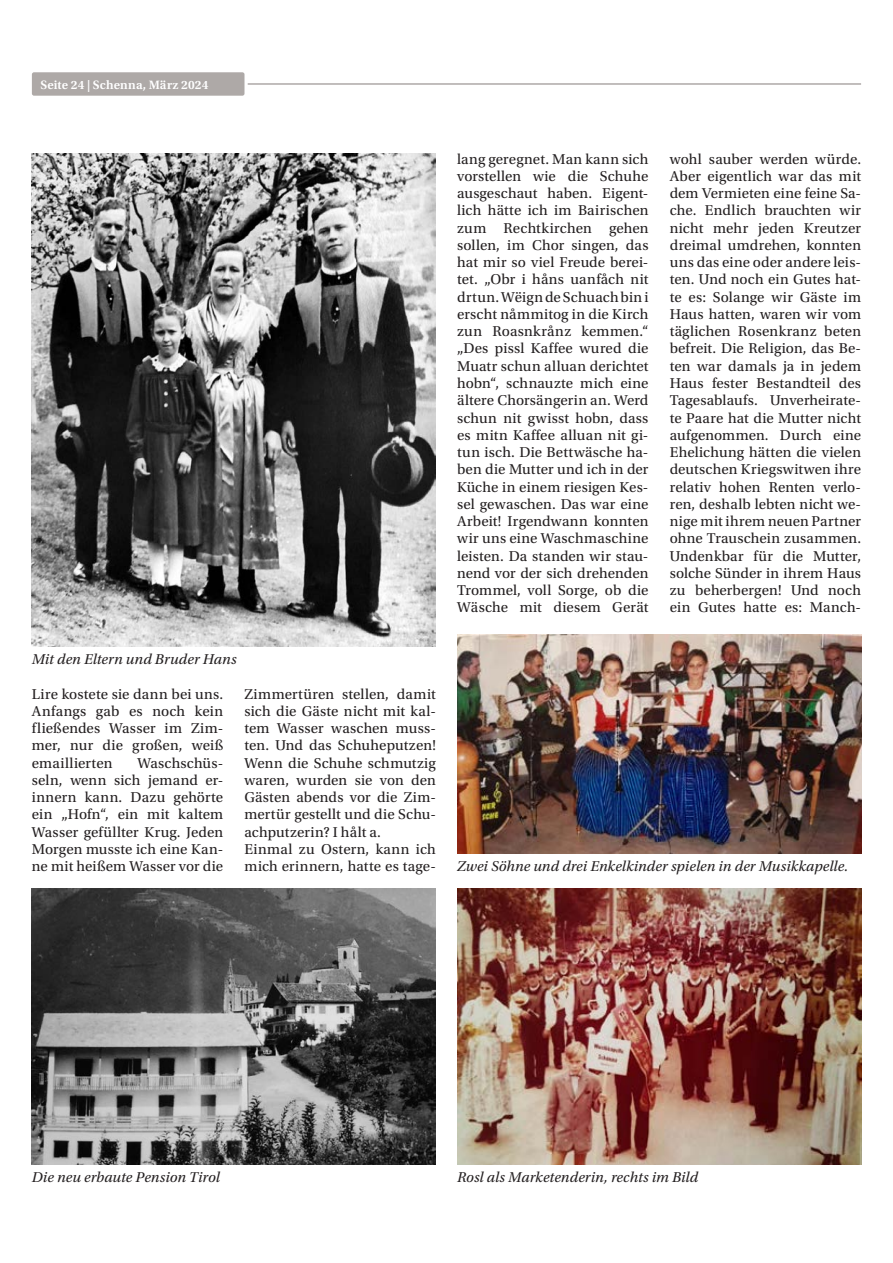
<style>
.page{position:relative;width:893px;height:1263px;background:#fff}
.page>*{position:absolute;margin:0;border:0;box-sizing:border-box;transform-origin:0 0}
.t1{font:15px/17.2px "Utopia Std";letter-spacing:.01em;color:#231f20;text-align:justify}
.t2{font:italic 15px "Utopia Std";letter-spacing:.005em;color:#231f20}
.t3{font:600 12.75px "Utopia Std";letter-spacing:.015em;color:#fff}
</style>
<div class="page">
<div style="left:32px;top:72px;width:212px;height:24px;background:#aea9a7;border-radius:2px"></div>
<hr style="left:248px;top:83px;width:613px;height:2px;background:#aea9a7">
<img style="left:457px;top:888px;width:404px;height:276px">
<img style="left:457px;top:635px;width:404px;height:219px">
<img style="left:32px;top:889px;width:404px;height:275px">
<img style="left:32px;top:153px;width:404px;height:494px">
<p class="t3" style="left:40px;top:78px;width:170px">Seite 24 | Schenna, März 2024</p>
<p class="t2" style="left:32px;top:651px;width:206px">Mit den Eltern und Bruder Hans</p>
<p class="t1" style="left:32px;top:685px;width:193px">Lire kostete sie dann bei uns.<br>Anfangs gab es noch kein fließendes Wasser im Zim&shy;mer, nur die großen, weiß emaillierten</p>
<p class="t1" style="left:32px;top:754px;width:193px;text-indent:105px">Waschschüs&shy;seln, wenn sich jemand er&shy;innern kann. Dazu gehörte ein „Hofn“, ein mit kaltem Wasser gefüllter Krug. Jeden Morgen musste ich eine Kan&shy;ne mit heißem Wasser vor die</p>
<p class="t1" style="left:244px;top:685px;width:193px;text-align:left">Zimmertüren stellen, damit sich die Gäste nicht mit kal&shy;tem Wasser waschen muss&shy;ten. Und das Schuheputzen!<br>Wenn die Schuhe schmutzig waren, wurden sie von den<br>Gästen abends vor die Zim&shy;mertür gestellt und die Schu&shy;achputzerin? I hålt a.<br>Einmal zu Ostern, kann ich mich erinnern, hatte es tage-</p>
<p class="t1" style="left:457px;top:150px;width:193px">lang geregnet. Man kann sich vorstellen wie die Schuhe ausgeschaut haben. Eigent&shy;lich hätte ich im Bairischen zum Rechtkirchen gehen sollen, im Chor singen, das hat mir so viel Freude berei&shy;tet. „Obr i håns uanfåch nit drtun. Wëign de Schuach bin i erscht nåmmitog in die Kirch zun Roasnkrånz kemmen.“ „Des pissl Kaffee wured die Muatr schun alluan derichtet hobn“, schnauzte mich eine ältere Chorsängerin an. Werd schun nit gwisst hobn, dass es mitn Kaffee alluan nit gi&shy;tun isch. Die Bettwäsche ha&shy;ben die Mutter und ich in der Küche in einem riesigen Kes&shy;sel gewaschen. Das war eine Arbeit! Irgendwann konnten wir uns eine Waschmaschine leisten. Da standen wir stau&shy;nend vor der sich drehenden Trommel, voll Sorge, ob die Wäsche mit diesem Gerät</p>
<p class="t1" style="left:670px;top:150px;width:193px">wohl sauber werden würde.<br>Aber eigentlich war das mit dem Vermieten eine feine Sa&shy;che. Endlich brauchten wir nicht mehr jeden Kreutzer dreimal umdrehen, konnten uns das eine oder andere leis&shy;ten. Und noch ein Gutes hat&shy;te es: Solange wir Gäste im Haus hatten, waren wir vom täglichen Rosenkranz beten befreit. Die Religion, das Be&shy;ten war damals ja in jedem Haus fester Bestandteil des Tagesablaufs. Unverheirate&shy;te Paare hat die Mutter nicht aufgenommen. Durch eine Ehelichung hätten die vielen deutschen Kriegswitwen ihre relativ hohen Renten verlo&shy;ren, deshalb lebten nicht we&shy;nige mit ihrem neuen Partner ohne Trauschein zusammen.<br>Undenkbar für die Mutter, solche Sünder in ihrem Haus zu beherbergen! Und noch ein Gutes hatte es: Manch-</p>
<p class="t2" style="left:457px;top:858px;width:393px">Zwei Söhne und drei Enkelkinder spielen in der Musikkapelle.</p>
<p class="t2" style="left:32px;top:1168px;width:190px">Die neu erbaute Pension Tirol</p>
<p class="t2" style="left:457px;top:1168px;width:243px">Rosl als Marketenderin, rechts im Bild</p>
</div>
